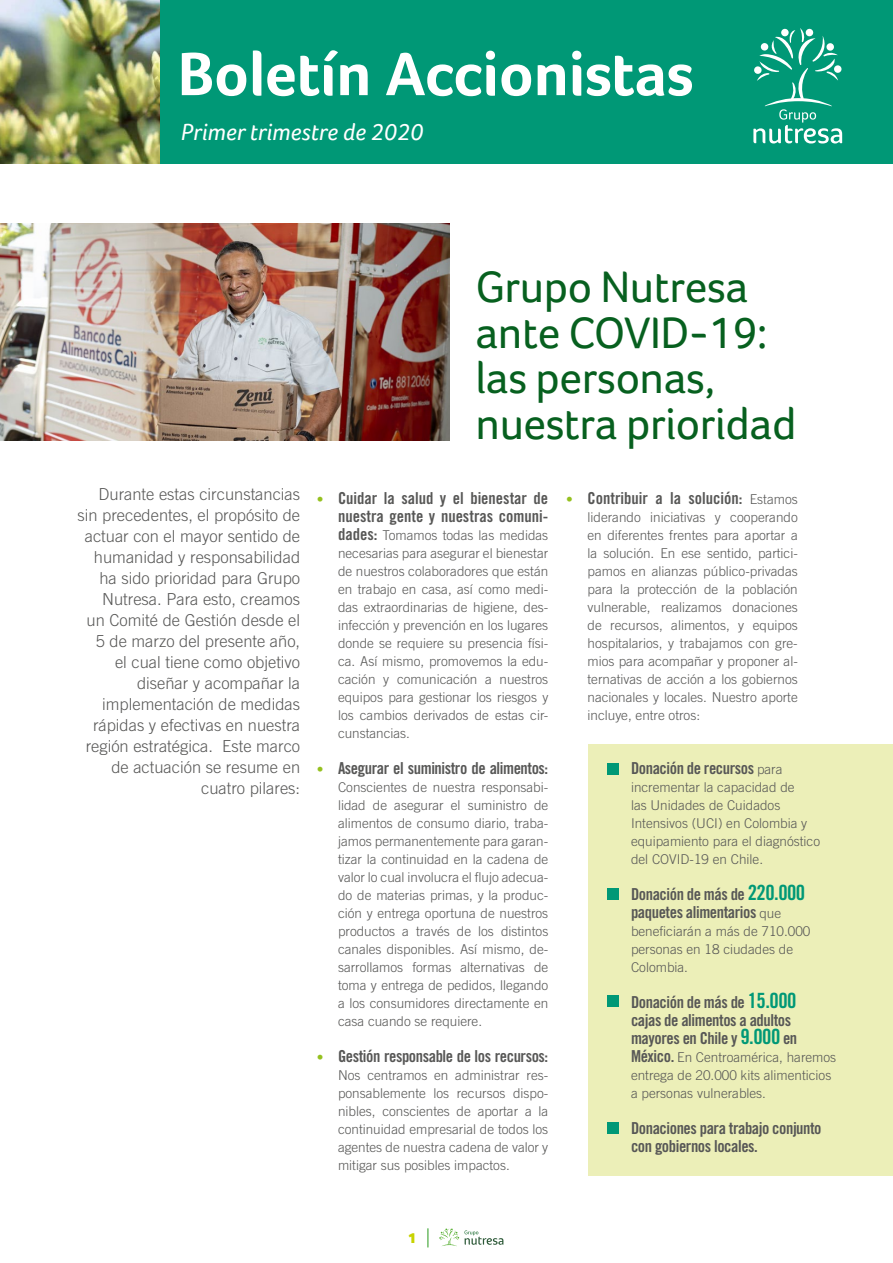
<style>
.page{position:relative;width:893px;height:1263px;background:#fff}
.page>*{position:absolute;margin:0;border:0;box-sizing:border-box;transform-origin:0 0}
.t1{font:700 63px "Foco";letter-spacing:-.005em;color:#fff}
.t2{font:45.45px/45.5px "Foco";letter-spacing:-.01em;color:#07601f}
.t3{font:italic 24px "Foco";color:#fff}
.t4{font:300 16.5px/21px "Trade Gothic";color:#575756;text-align:right}
.t5{font:16.5px/18px "Trade Gothic Bold Cond Twenty";letter-spacing:-.025em;color:#575756}
.t6{font:16.5px/18px "Trade Gothic Bold Cond Twenty";color:#575756;text-align:right}
.t7{font:900 15px "Foco";color:#c8d300}
.t8{font:300 13.5px/18px "Trade Gothic";color:#575756;text-align:justify}
.s1{font-family:"Trade Gothic";font-weight:300;font-size:13.5px;color:#95c11f}
.s2{font-family:"Trade Gothic Bold Cond Twenty";font-weight:400;font-size:16.5px}
.s3{font-family:"Trade Gothic";font-weight:300;font-size:13.5px}
.s4{font-size:21px;color:#009876}
</style>
<div class="page">
<svg style="left:439px;top:1228px;width:64px;height:18px"></svg>
<svg style="left:427px;top:1228px;width:1px;height:19px"></svg>
<div style="left:589px;top:744px;width:304px;height:432px;background:#ecefb8"></div>
<div style="left:0;top:0;width:893px;height:164px;background:#009876"></div>
<svg style="left:753px;top:28px;width:89px;height:116px"></svg>
<img style="left:0;top:0;width:160px;height:164px">
<div style="left:607px;top:763px;width:11px;height:11px;background:#009876"></div>
<div style="left:607px;top:888px;width:11px;height:11px;background:#009876"></div>
<div style="left:607px;top:996px;width:11px;height:11px;background:#009876"></div>
<div style="left:607px;top:1122px;width:11px;height:11px;background:#009876"></div>
<img style="left:0;top:223px;width:450px;height:217px">
<h1 class="t1" style="left:177px;top:47px;width:518px">Boletín Accionistas</h1>
<h3 class="t3" style="left:181px;top:118px;width:244px">Primer trimestre de 2020</h3>
<h2 class="t2" style="left:475px;top:267px;width:322px">Grupo Nutresa ante COVID-19: las personas, nuestra prioridad</h2>
<p class="t4" style="left:77px;top:485px;width:224px">Durante estas circunstancias sin precedentes, el propósito de actuar con el mayor sentido de humanidad y responsabilidad ha sido prioridad para Grupo<br>Nutresa. Para esto, creamos<br>un Comité de Gestión desde el<br>5 de marzo del presente año,<br>el cual tiene como objetivo diseñar y acompañar la implementación de medidas rápidas y efectivas en nuestra región estratégica. Este marco de actuación se resume en cuatro pilares:</p>
<p class="t6" style="left:317px;top:490px;width:233px"><span class="s1">•</span> Cuidar la salud y el bienestar de nuestra gente y nuestras comuni-</p>
<p class="t8" style="left:338px;top:527px;width:212px"><span class="s2">dades:</span> Tomamos todas las medidas necesarias para asegurar el bienestar de nuestros colaboradores que están en trabajo en casa, así como medi&shy;das extraordinarias de higiene, des&shy;infección y prevención en los lugares donde se requiere su presencia físi&shy;ca. Así mismo, promovemos la edu&shy;cación y comunicación a nuestros equipos para gestionar los riesgos y los cambios derivados de estas cir&shy;cunstancias.</p>
<p class="t5" style="left:317px;top:760px;width:233px"><span class="s1">•</span> Asegurar el suministro de alimentos:</p>
<p class="t8" style="left:338px;top:779px;width:212px">Conscientes de nuestra responsabi&shy;lidad de asegurar el suministro de alimentos de consumo diario, traba&shy;jamos permanentemente para garan&shy;tizar la continuidad en la cadena de valor lo cual involucra el flujo adecua&shy;do de materias primas, y la produc&shy;ción y entrega oportuna de nuestros productos a través de los distintos canales disponibles. Así mismo, de&shy;sarrollamos formas alternativas de toma y entrega de pedidos, llegando a los consumidores directamente en casa cuando se requiere.</p>
<p class="t5" style="left:317px;top:1048px;width:233px"><span class="s1">•</span> Gestión responsable de los recursos:</p>
<p class="t8" style="left:338px;top:1067px;width:212px">Nos centramos en administrar res&shy;ponsablemente los recursos dispo&shy;nibles, conscientes de aportar a la continuidad empresarial de todos los agentes de nuestra cadena de valor y mitigar sus posibles impactos.</p>
<p class="t6" style="left:566px;top:490px;width:233px"><span class="s1">•</span> Contribuir a la solución: <span class="s3">Estamos</span></p>
<p class="t8" style="left:588px;top:509px;width:212px">liderando iniciativas y cooperando en diferentes frentes para aportar a la solución. En ese sentido, partici&shy;pamos en alianzas público-privadas para la protección de la población vulnerable, realizamos donaciones de recursos, alimentos, y equipos hospitalarios, y trabajamos con gre&shy;mios para acompañar y proponer al&shy;ternativas de acción a los gobiernos nacionales y locales. Nuestro aporte incluye, entre otros:</p>
<p class="t5" style="left:631px;top:760px;width:153px">Donación de recursos <span class="s3">para</span></p>
<p class="t8" style="left:631px;top:779px;width:191px;text-align:left">incrementar la capacidad de<br>las Unidades de Cuidados<br>Intensivos (UCI) en Colombia y equipamiento para el diagnóstico del COVID-19 en Chile.</p>
<p class="t5" style="left:631px;top:886px;width:176px">Donación de más de <span class="s4">220.000 </span>paquetes alimentarios <span class="s3">que</span></p>
<p class="t8" style="left:631px;top:923px;width:181px;text-align:left">beneficiarán a más de 710.000 personas en 18 ciudades de<br>Colombia.</p>
<p class="t5" style="left:631px;top:994px;width:168px">Donación de más de <span class="s4">15.000 </span>cajas de alimentos a adultos mayores en Chile y <span class="s4">9.000</span> en</p>
<p class="t8" style="left:631px;top:1049px;width:207px;text-align:left"><span class="s2">México.</span> En Centroamérica, haremos entrega de 20.000 kits alimenticios a personas vulnerables.</p>
<p class="t5" style="left:631px;top:1120px;width:192px">Donaciones para trabajo conjunto con gobiernos locales.</p>
<p class="t7" style="left:408px;top:1228px;width:10px">1</p>
</div>
